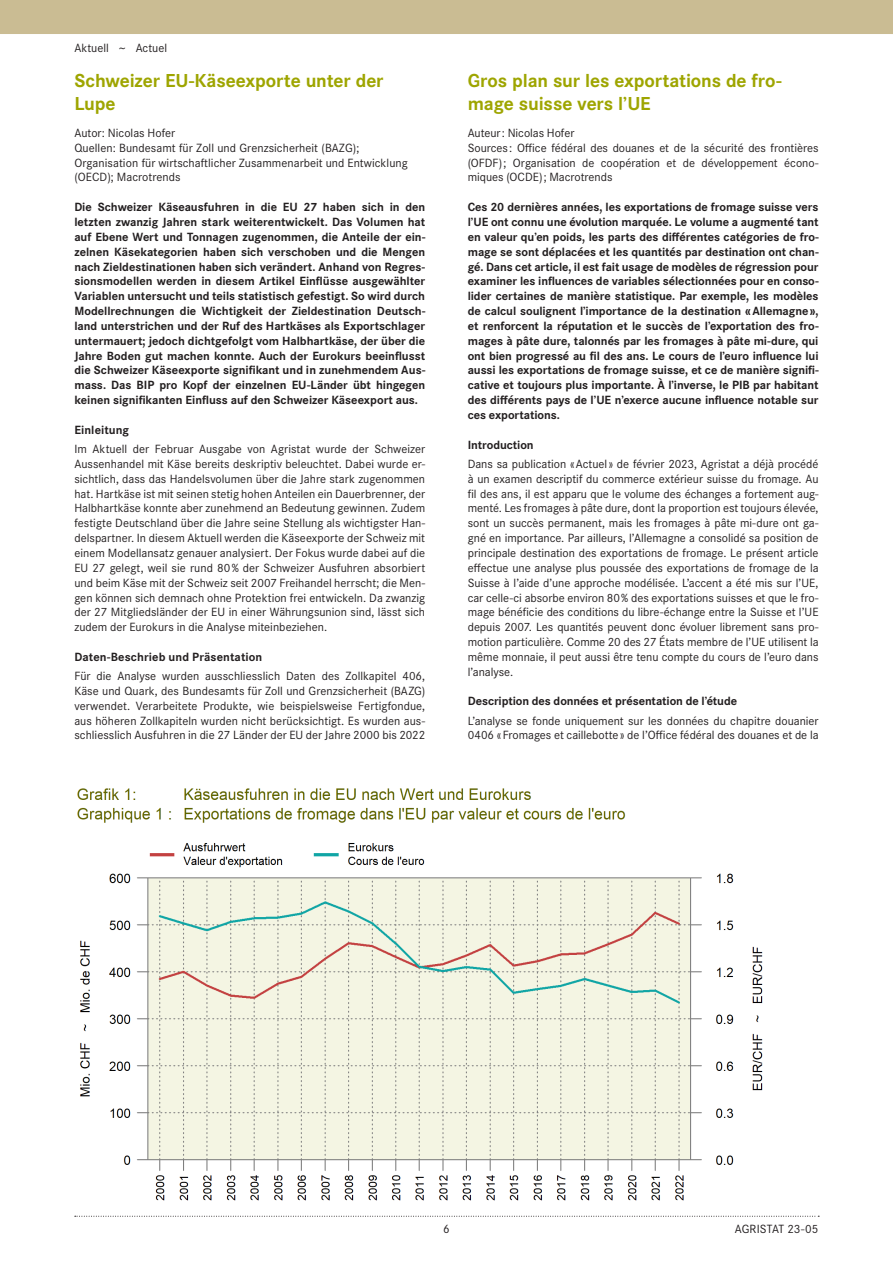
<style>
.page{position:relative;width:893px;height:1263px;background:#fff}
.page>*{position:absolute;margin:0;border:0;box-sizing:border-box;transform-origin:0 0}
._01_Kapiteltitel{font:700 19.5px/23.4px "Corporate S";letter-spacing:-.005em;color:#9ea500}
._04_Lauftext_de{font:700 19.5px/23.4px "Corporate S";letter-spacing:-.005em;color:#9ea500}
._04_Lauftext_de-2{font:12.3px/14.9px "Corporate S";color:#231f20}
._04_Lauftext_fr{font:12.3px/14.9px "Corporate S";letter-spacing:-.005em;color:#231f20;text-align:justify}
._04_Lauftext_fr-2{font:700 12.3px/14.9px "Corporate S";letter-spacing:-.005em;color:#231f20;text-align:justify}
._04_Lauftext_de-3{font:700 12.3px/14.9px "Corporate S";color:#231f20;text-align:justify}
._04_Lauftext_Unterti{font:700 12.3px "Corporate S";letter-spacing:-.005em;color:#231f20}
.s1{font-weight:700}
</style>
<div class="page">
<svg style="left:75px;top:1216px;width:744px;height:1px"></svg>
<div style="left:0;top:0;width:893px;height:34px;background:#cabc93"></div>
<img style="left:77px;top:788px;width:686px;height:413px">
<p class="_04_Lauftext_de-2" style="left:74px;top:40px;width:94px">Aktuell ~ Actuel</p>
<p class="_04_Lauftext_de" style="left:74px;top:69px;width:311px">Schweizer EU-Käseexporte unter der<br>Lupe</p>
<p class="_04_Lauftext_de-2" style="left:74px;top:125px;width:335px">Autor: Nicolas Hofer<br>Quellen: Bundesamt für Zoll und Grenzsicherheit (BAZG); Organisation für wirtschaftlicher Zusammenarbeit und Entwicklung (OECD); Macrotrends</p>
<p class="_04_Lauftext_de-3" style="left:74px;top:200px;width:352px">Die Schweizer Käseausfuhren in die EU 27 haben sich in den letzten zwanzig Jahren stark weiterentwickelt. Das Volumen hat auf Ebene Wert und Tonnagen zugenommen, die Anteile der ein&shy;zelnen Käsekategorien haben sich verschoben und die Mengen nach Zieldestinationen haben sich verändert. Anhand von Regres&shy;sionsmodellen werden in diesem Artikel Einflüsse ausgewählter Variablen untersucht und teils statistisch gefestigt. So wird durch Modellrechnungen die Wichtigkeit der Zieldestination Deutsch&shy;land unterstrichen und der Ruf des Hartkäses als Exportschlager untermauert; jedoch dichtgefolgt vom Halbhartkäse, der über die Jahre Boden gut machen konnte. Auch der Eurokurs beeinflusst die Schweizer Käseexporte signifikant und in zunehmendem Aus&shy;mass. Das BIP pro Kopf der einzelnen EU-Länder übt hingegen keinen signifikanten Einfluss auf den Schweizer Käseexport aus.</p>
<p class="_04_Lauftext_de-2" style="left:74px;top:420px;width:352px;line-height:19px"><span class="s1">Einleitung<br></span>Im Aktuell der Februar Ausgabe von Agristat wurde der Schweizer</p>
<p class="_04_Lauftext_de-2" style="left:74px;top:456px;width:352px;text-align:justify">Aussenhandel mit Käse bereits deskriptiv beleuchtet. Dabei wurde er&shy;sichtlich, dass das Handelsvolumen über die Jahre stark zugenommen hat. Hartkäse ist mit seinen stetig hohen Anteilen ein Dauerbrenner, der Halbhartkäse konnte aber zunehmend an Bedeutung gewinnen. Zudem festigte Deutschland über die Jahre seine Stellung als wichtigster Han&shy;delspartner. In diesem Aktuell werden die Käseexporte der Schweiz mit einem Modellansatz genauer analysiert. Der Fokus wurde dabei auf die EU 27 gelegt, weil sie rund 80% der Schweizer Ausfuhren absorbiert und beim Käse mit der Schweiz seit 2007 Freihandel herrscht; die Men&shy;gen können sich demnach ohne Protektion frei entwickeln. Da zwanzig der 27 Mitgliedsländer der EU in einer Währungsunion sind, lässt sich zudem der Eurokurs in die Analyse miteinbeziehen.</p>
<p class="_04_Lauftext_de-2" style="left:74px;top:647px;width:352px;line-height:19px"><span class="s1">Daten-Beschrieb und Präsentation<br></span>Für die Analyse wurden ausschliesslich Daten des Zollkapitel 406,</p>
<p class="_04_Lauftext_de-2" style="left:74px;top:683px;width:352px;text-align:justify">Käse und Quark, des Bundesamts für Zoll und Grenzsicherheit (BAZG) verwendet. Verarbeitete Produkte, wie beispielsweise Fertigfondue, aus höheren Zollkapiteln wurden nicht berücksichtigt. Es wurden aus&shy;schliesslich Ausfuhren in die 27 Länder der EU der Jahre 2000 bis 2022</p>
<p class="_01_Kapiteltitel" style="left:468px;top:69px;width:315px">Gros plan sur les exportations de fro&shy;mage suisse vers l’UE</p>
<p class="_04_Lauftext_fr" style="left:468px;top:125px;width:108px">Auteur: Nicolas Hofer</p>
<p class="_04_Lauftext_fr" style="left:468px;top:140px;width:352px">Sources: Office fédéral des douanes et de la sécurité des frontières (OFDF); Organisation de coopération et de développement écono&shy;miques (OCDE); Macrotrends</p>
<p class="_04_Lauftext_fr-2" style="left:468px;top:200px;width:352px">Ces 20 dernières années, les exportations de fromage suisse vers l’UE ont connu une évolution marquée. Le volume a augmenté tant en valeur qu’en poids, les parts des différentes catégories de fro&shy;mage se sont déplacées et les quantités par destination ont chan&shy;gé. Dans cet article, il est fait usage de modèles de régression pour examiner les influences de variables sélectionnées pour en conso&shy;lider certaines de manière statistique. Par exemple, les modèles de calcul soulignent l’importance de la destination «Allemagne», et renforcent la réputation et le succès de l’exportation des fro&shy;mages à pâte dure, talonnés par les fromages à pâte mi-dure, qui ont bien progressé au fil des ans. Le cours de l’euro influence lui aussi les exportations de fromage suisse, et ce de manière signifi&shy;cative et toujours plus importante. À l’inverse, le PIB par habitant des différents pays de l’UE n’exerce aucune influence notable sur ces exportations.</p>
<p class="_04_Lauftext_Unterti" style="left:468px;top:438px;width:67px">Introduction</p>
<p class="_04_Lauftext_fr" style="left:468px;top:456px;width:352px">Dans sa publication «Actuel» de février 2023, Agristat a déjà procédé à un examen descriptif du commerce extérieur suisse du fromage. Au fil des ans, il est apparu que le volume des échanges a fortement aug&shy;menté. Les fromages à pâte dure, dont la proportion est toujours élevée, sont un succès permanent, mais les fromages à pâte mi-dure ont ga&shy;gné en importance. Par ailleurs, l’Allemagne a consolidé sa position de principale destination des exportations de fromage. Le présent article effectue une analyse plus poussée des exportations de fromage de la Suisse à l’aide d’une approche modélisée. L’accent a été mis sur l’UE, car celle-ci absorbe environ 80% des exportations suisses et que le fro&shy;mage bénéficie des conditions du libre-échange entre la Suisse et l’UE depuis 2007. Les quantités peuvent donc évoluer librement sans pro&shy;motion particulière. Comme 20 des 27 États membre de l’UE utilisent la même monnaie, il peut aussi être tenu compte du cours de l’euro dans l’analyse.</p>
<p class="_04_Lauftext_Unterti" style="left:468px;top:694px;width:271px">Description des données et présentation de l’étude</p>
<p class="_04_Lauftext_fr" style="left:468px;top:713px;width:352px">L’analyse se fonde uniquement sur les données du chapitre douanier<br>0406 «Fromages et caillebotte» de l’Office fédéral des douanes et de la</p>
<p class="_04_Lauftext_fr" style="left:443px;top:1222px;width:8px">6</p>
<p class="_04_Lauftext_fr" style="left:735px;top:1222px;width:85px">AGRISTAT 23-05</p>
</div>
